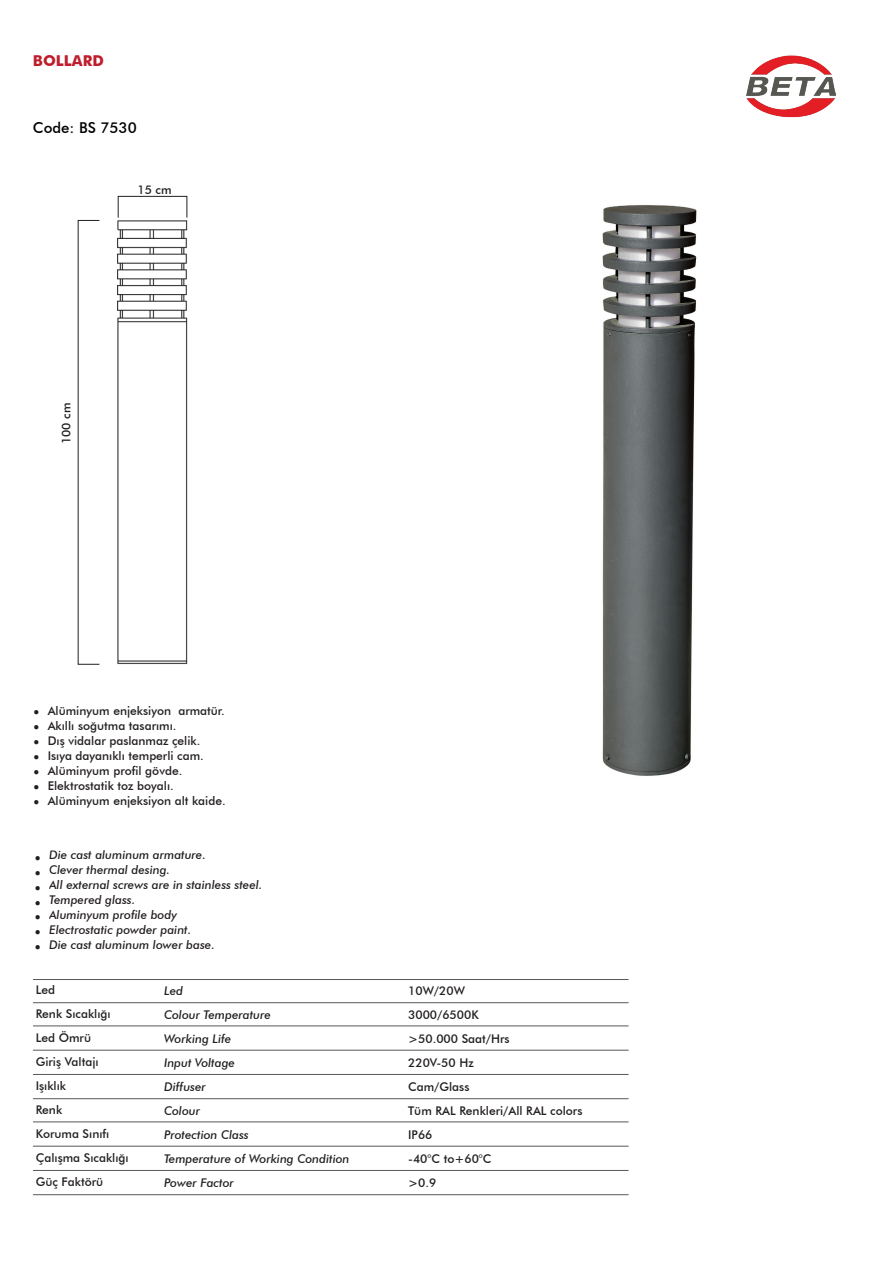
<style>
.page{position:relative;width:893px;height:1263px;background:#fff}
.page>*{position:absolute;margin:0;border:0;box-sizing:border-box;transform-origin:0 0}
.t1{font:700 28.5px/55.5px "Minion Pro";color:#231f20}
.t2{font:500 15px "Futura BT";color:#000}
.t3{font:700 15px "Futura BT";color:#be1d2c}
.t4{font:500 12px/24px "Futura BT";color:#231f20}
.t5{font:italic 500 12px/24px "Futura BT";color:#231f20}
</style>
<div class="page">
<img style="left:747px;top:56px;width:88px;height:62px">
<hr style="left:33px;top:979px;width:596px;height:1px;background:#57585a">
<hr style="left:33px;top:1002px;width:596px;height:1px;background:#57585a">
<hr style="left:33px;top:1025px;width:596px;height:1px;background:#57585a">
<hr style="left:33px;top:1050px;width:596px;height:1px;background:#57585a">
<hr style="left:33px;top:1074px;width:596px;height:1px;background:#57585a">
<hr style="left:33px;top:1098px;width:596px;height:1px;background:#57585a">
<hr style="left:33px;top:1121px;width:596px;height:1px;background:#57585a">
<hr style="left:33px;top:1146px;width:596px;height:1px;background:#57585a">
<img style="left:92px;top:203px;width:96px;height:462px">
<hr style="left:33px;top:1170px;width:596px;height:1px;background:#57585a">
<hr style="left:33px;top:1194px;width:596px;height:1px;background:#57585a">
<div style="left:118px;top:196px;width:69px;height:22px;border:1px solid #231f20"></div>
<img style="left:602px;top:205px;width:95px;height:571px">
<p class="t3" style="left:33px;top:52px;width:72px">BOLLARD</p>
<p class="t2" style="left:33px;top:118px;width:105px">Code: BS 7530</p>
<p class="t4" style="left:138px;top:177px;width:36px">15 cm</p>
<p class="t4" style="left:54px;top:444px;width:43px;rotate:-90deg">100 cm</p>
<p class="t4" style="left:48px;top:703px;width:180px;line-height:15px">Alüminyum enjeksiyon armatür.<br>Akıllı soğutma tasarımı.<br>Dış vidalar paslanmaz çelik.<br>Isıya dayanıklı temperli cam.<br>Alüminyum profil gövde.<br>Elektrostatik toz boyalı.<br>Alüminyum enjeksiyon alt kaide.</p>
<h1 class="t1" style="left:33px;top:677px;width:9px">.</h1>
<h1 class="t1" style="left:33px;top:692px;width:9px">.</h1>
<h1 class="t1" style="left:33px;top:707px;width:9px">.</h1>
<h1 class="t1" style="left:33px;top:722px;width:9px">.</h1>
<h1 class="t1" style="left:33px;top:737px;width:9px">.</h1>
<h1 class="t1" style="left:33px;top:752px;width:9px">.</h1>
<h1 class="t1" style="left:33px;top:767px;width:10px">. .</h1>
<h1 class="t1" style="left:34px;top:837px;width:9px">.</h1>
<h1 class="t1" style="left:34px;top:852px;width:9px">.</h1>
<h1 class="t1" style="left:34px;top:867px;width:9px">.</h1>
<h1 class="t1" style="left:34px;top:882px;width:9px">.</h1>
<h1 class="t1" style="left:34px;top:897px;width:9px">.</h1>
<h1 class="t1" style="left:34px;top:912px;width:9px">.</h1>
<p class="t5" style="left:49px;top:847px;width:215px;line-height:15px">Die cast aluminum armature.<br>Clever thermal desing.<br>All external screws are in stainless steel.<br>Tempered glass.<br>Aluminyum profile body<br>Electrostatic powder paint.<br>Die cast aluminum lower base.</p>
<p class="t4" style="left:36px;top:977px;width:94px">Led<br>Renk Sıcaklığı<br>Led Ömrü<br>Giriş Valtajı<br>Işıklık<br>Renk<br>Koruma Sınıfı<br>Çalışma Sıcaklığı<br>Güç Faktörü</p>
<p class="t5" style="left:164px;top:978px;width:187px">Led<br>Colour Temperature<br>Working Life<br>Input Voltage<br>Diffuser<br>Colour<br>Protection Class<br>Temperature of Working Condition<br>Power Factor</p>
<p class="t4" style="left:408px;top:978px;width:176px">10W/20W<br>3000/6500K<br>&gt;50.000 Saat/Hrs<br>220V-50 Hz<br>Cam/Glass<br>Tüm RAL Renkleri/All RAL colors<br>IP66<br>-40°C to+60°C<br>&gt;0.9</p>
</div>
